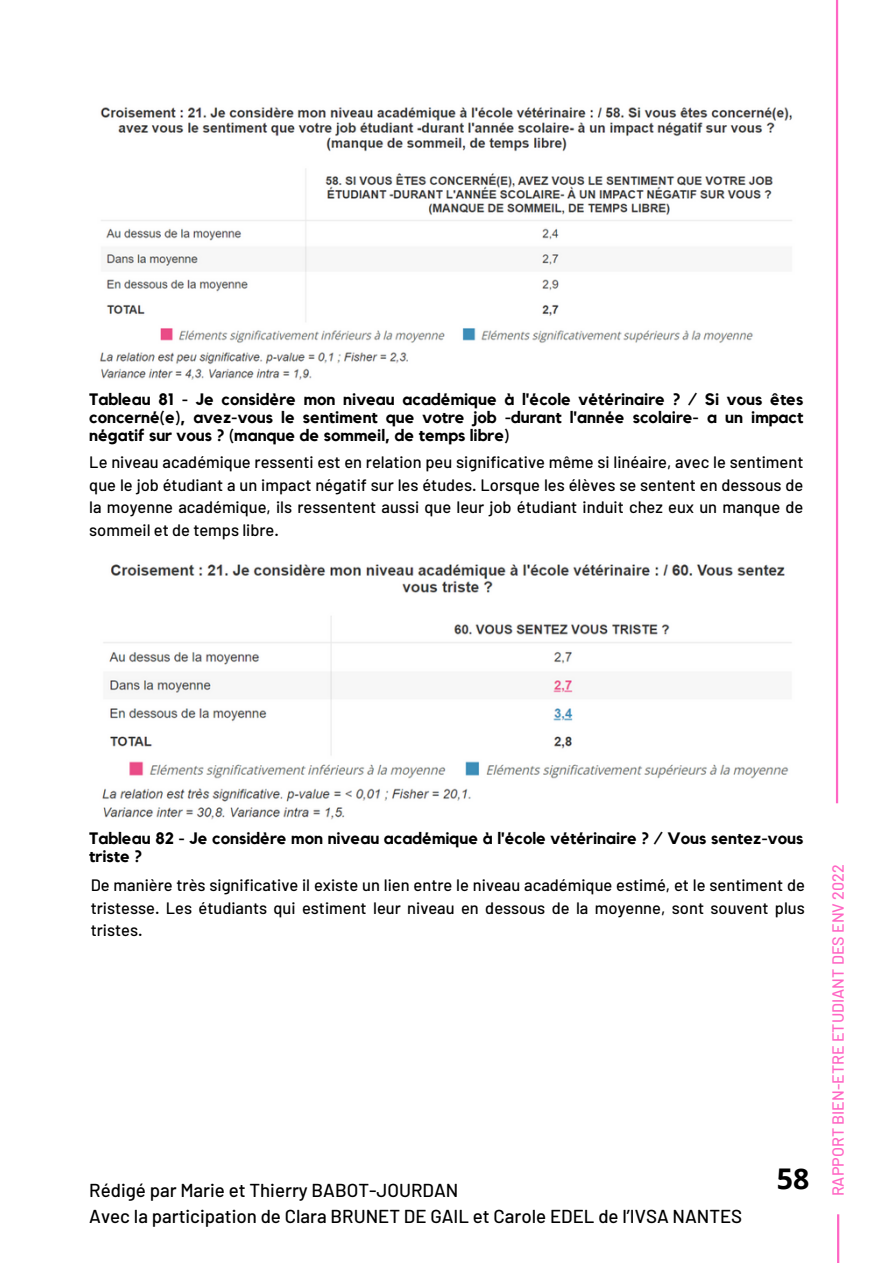
<style>
.page{position:relative;width:893px;height:1264px;background:#fff}
.page>*{position:absolute;margin:0;border:0;box-sizing:border-box;transform-origin:0 0}
.t1{font:700 28.5px "Open Sans";color:#000}
.t2{font:500 18.75px "Barlow";color:#000}
.t3{font:500 16.5px/22.5px "Barlow";color:#000;text-align:justify}
.t4{font:700 16.5px/18px "Kollektif";color:#000;text-align:justify}
.t5{font:500 16.05px "Barlow";color:#ff66c4}
</style>
<div class="page">
<hr style="left:835px;top:0;width:3px;height:803px;background:#ff66c4">
<hr style="left:837px;top:1214px;width:2px;height:48px;background:#ff66c4">
<img style="left:99px;top:107px;width:694px;height:273px">
<img style="left:102px;top:564px;width:690px;height:256px">
<p class="t4" style="left:89px;top:391px;width:715px">Tableau 81 - Je considère mon niveau académique à l'école vétérinaire ? / Si vous êtes concerné(e), avez-vous le sentiment que votre job -durant l'année scolaire- a un impact négatif sur vous ? (manque de sommeil, de temps libre)</p>
<p class="t3" style="left:89px;top:450px;width:715px">Le niveau académique ressenti est en relation peu significative même si linéaire, avec le sentiment que le job étudiant a un impact négatif sur les études. Lorsque les élèves se sentent en dessous de la moyenne académique, ils ressentent aussi que leur job étudiant induit chez eux un manque de sommeil et de temps libre.</p>
<p class="t4" style="left:89px;top:829px;width:715px">Tableau 82 - Je considère mon niveau académique à l'école vétérinaire ? / Vous sentez-vous triste ?</p>
<p class="t3" style="left:91px;top:873px;width:715px">De manière très significative il existe un lien entre le niveau académique estimé, et le sentiment de tristesse. Les étudiants qui estiment leur niveau en dessous de la moyenne, sont souvent plus tristes.</p>
<p class="t2" style="left:89px;top:1178px;width:370px">Rédigé par Marie et Thierry BABOT-JOURDAN</p>
<p class="t2" style="left:89px;top:1203px;width:654px">Avec la participation de Clara BRUNET DE GAIL et Carole EDEL de l’IVSA NANTES</p>
<p class="t1" style="left:776px;top:1158px;width:34px">58</p>
<p class="t5" style="left:827px;top:1196px;width:333px;rotate:-90deg">RAPPORT BIEN-ETRE ETUDIANT DES ENV 2022</p>
</div>
